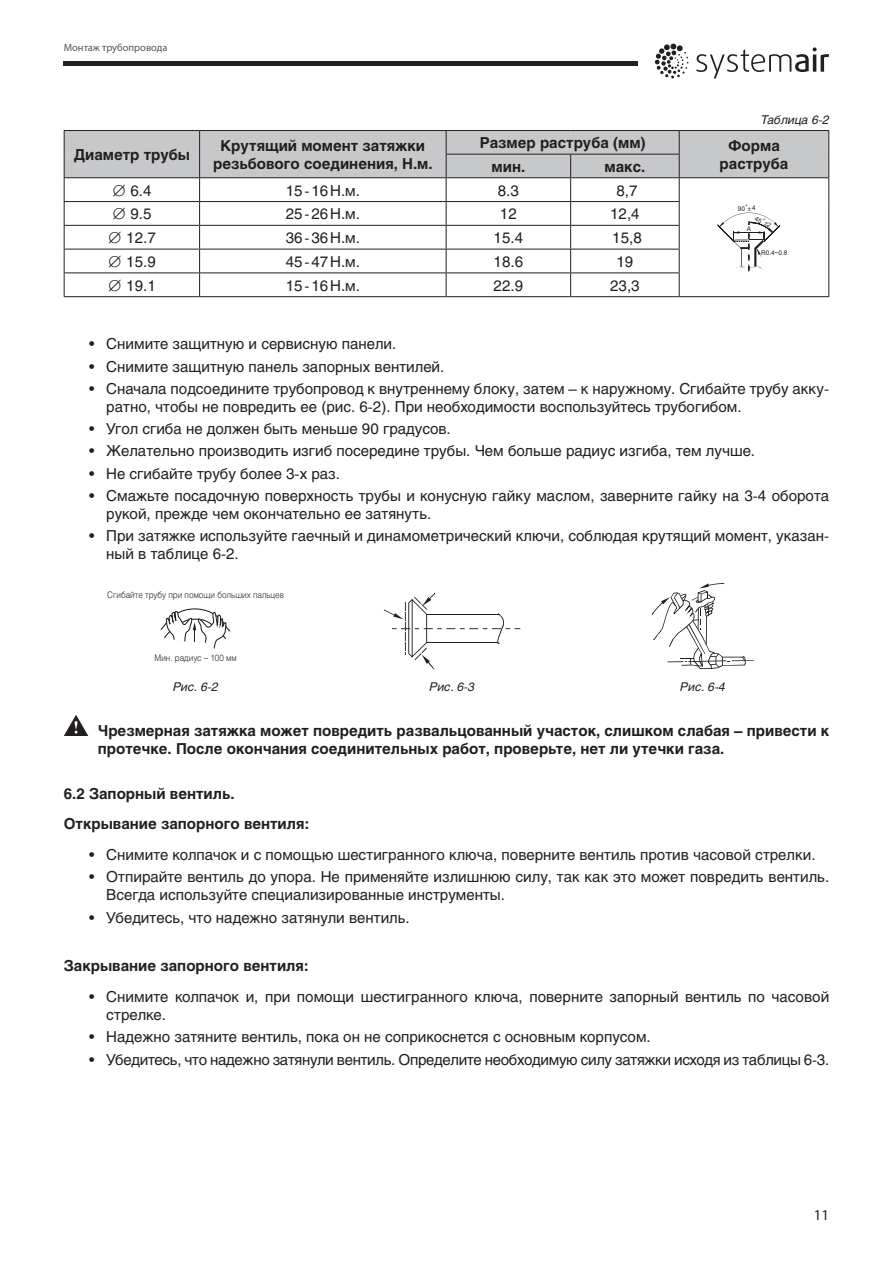
<style>
.page{position:relative;width:893px;height:1263px;background:#fff}
.page>*{position:absolute;margin:0;border:0;box-sizing:border-box;transform-origin:0 0}
.Перечисления{font:15px/18px "Helios";color:#231f20}
.Перечисления-2{font:700 15px/18px "Helios";color:#231f20;text-align:center}
.Перечисления-3{font:15px "Helios";letter-spacing:-.02em;color:#231f20}
.Перечисления_Bold{font:700 15px "Helios";color:#231f20}
.Zag_3{font:700 15px "Helios";color:#231f20}
.t1{font:15px "Myriad Pro";color:#231f20}
.Рис{font:italic 12px "Helios";color:#231f20}
.t2{font:10.5px "Myriad Pro";color:#57585a}
.Подпись_на_рис{font:300 9px "Helios";color:#231f20;scale:.9 1}
.t3{font:6.45px "Arial";color:#231f20}
.s1{font-family:"Daxline Offc Pro";font-weight:300}
.s2{font-style:inherit}
</style>
<div class="page">
<svg style="left:696px;top:47px;width:133px;height:32px"></svg>
<svg style="left:655px;top:44px;width:34px;height:35px"></svg>
<hr style="left:64px;top:61px;width:574px;height:4px;background:#231f20">
<hr style="left:64px;top:130px;width:136px;height:1px;background:#231f20">
<hr style="left:200px;top:130px;width:246px;height:1px;background:#231f20">
<hr style="left:446px;top:130px;width:125px;height:1px;background:#231f20">
<hr style="left:571px;top:130px;width:108px;height:1px;background:#231f20">
<hr style="left:679px;top:130px;width:150px;height:1px;background:#231f20">
<hr style="left:64px;top:296px;width:136px;height:1px;background:#231f20">
<hr style="left:200px;top:296px;width:246px;height:1px;background:#231f20">
<hr style="left:446px;top:296px;width:125px;height:1px;background:#231f20">
<hr style="left:571px;top:296px;width:108px;height:1px;background:#231f20">
<hr style="left:679px;top:296px;width:150px;height:1px;background:#231f20">
<svg style="left:64px;top:131px;width:765px;height:165px"></svg>
<svg style="left:160px;top:608px;width:71px;height:41px"></svg>
<svg style="left:384px;top:593px;width:136px;height:76px"></svg>
<svg style="left:651px;top:583px;width:103px;height:86px"></svg>
<svg style="left:64px;top:715px;width:24px;height:21px"></svg>
<p class="t2" style="left:64px;top:41px;width:105px">Монтаж трубопровода</p>
<p class="Рис" style="left:761px;top:113px;width:70px">Таблица 6-2</p>
<p class="Перечисления-2" style="left:74px;top:146px;width:118px">Диаметр трубы</p>
<p class="Перечисления-2" style="left:213px;top:137px;width:221px">Крутящий момент затяжки резьбового соединения, Н.м.</p>
<p class="Перечисления-2" style="left:480px;top:134px;width:168px">Размер раструба (мм)</p>
<p class="Перечисления-2" style="left:728px;top:137px;width:53px">Форма</p>
<p class="Перечисления-2" style="left:492px;top:157px;width:35px">мин.</p>
<p class="Перечисления-2" style="left:604px;top:157px;width:42px">макс.</p>
<p class="Перечисления-2" style="left:720px;top:155px;width:70px">раструба</p>
<p class="Перечисления" style="left:112px;top:181px;width:41px"><span class="s1">⌀</span> 6.4</p>
<p class="Перечисления" style="left:286px;top:181px;width:76px">15-16Н.м.</p>
<p class="Перечисления" style="left:498px;top:181px;width:23px">8.3</p>
<p class="Перечисления" style="left:616px;top:181px;width:23px">8,7</p>
<p class="Перечисления" style="left:112px;top:205px;width:41px"><span class="s1">⌀</span> 9.5</p>
<p class="Перечисления" style="left:286px;top:205px;width:76px">25-26Н.м.</p>
<p class="Перечисления" style="left:500px;top:205px;width:18px">12</p>
<p class="Перечисления" style="left:610px;top:205px;width:31px">12,4</p>
<p class="Перечисления" style="left:108px;top:229px;width:49px"><span class="s1">⌀</span> 12.7</p>
<p class="Перечисления" style="left:286px;top:229px;width:76px">36-36Н.м.</p>
<p class="Перечисления" style="left:494px;top:229px;width:31px">15.4</p>
<p class="Перечисления" style="left:612px;top:229px;width:31px">15,8</p>
<p class="Перечисления" style="left:108px;top:252px;width:49px"><span class="s1">⌀</span> 15.9</p>
<p class="Перечисления" style="left:286px;top:252px;width:76px">45-47Н.м.</p>
<p class="Перечисления" style="left:494px;top:252px;width:31px">18.6</p>
<p class="Перечисления" style="left:616px;top:252px;width:18px">19</p>
<p class="Перечисления" style="left:108px;top:276px;width:49px"><span class="s1">⌀</span> 19.1</p>
<p class="Перечисления" style="left:286px;top:276px;width:76px">15-16Н.м.</p>
<p class="Перечисления" style="left:494px;top:276px;width:31px">22.9</p>
<p class="Перечисления" style="left:610px;top:276px;width:31px">23,3</p>
<p class="t3" style="left:738px;top:205px;width:20px">90<sup>°</sup><span class="s2">±</span>4</p>
<p class="t3" style="left:747px;top:225px;width:6px">A</p>
<p class="t3" style="left:757px;top:214px;width:19px;rotate:28deg">45<sup>°</sup><span class="s2">±</span>2</p>
<p class="t3" style="left:761px;top:249px;width:28px">R0.4~0.8</p>
<p class="Перечисления" style="left:89px;top:335px;width:309px">• Снимите защитную и сервисную панели.</p>
<p class="Перечисления" style="left:89px;top:357px;width:357px">• Снимите защитную панель запорных вентилей.</p>
<p class="Перечисления" style="left:106px;top:379px;width:724px;text-indent:-17px">• Сначала подсоедините трубопровод к внутреннему блоку, затем – к наружному. Сгибайте трубу акку&shy;ратно, чтобы не повредить ее (рис. 6-2). При необходимости воспользуйтесь трубогибом.</p>
<p class="Перечисления" style="left:89px;top:420px;width:363px">• Угол сгиба не должен быть меньше 90 градусов.</p>
<p class="Перечисления" style="left:89px;top:442px;width:667px">• Желательно производить изгиб посередине трубы. Чем больше радиус изгиба, тем лучше.</p>
<p class="Перечисления" style="left:89px;top:464px;width:252px">• Не сгибайте трубу более 3-х раз.</p>
<p class="Перечисления" style="left:106px;top:486px;width:724px;text-indent:-17px">• Смажьте посадочную поверхность трубы и конусную гайку маслом, заверните гайку на 3-4 оборота рукой, прежде чем окончательно ее затянуть.</p>
<p class="Перечисления" style="left:106px;top:527px;width:724px;text-indent:-17px">• При затяжке используйте гаечный и динамометрический ключи, соблюдая крутящий момент, указан&shy;ный в таблице 6-2.</p>
<p class="Подпись_на_рис" style="left:107px;top:589px;width:198px">Сгибайте трубу при помощи больших пальцев</p>
<p class="Подпись_на_рис" style="left:155px;top:652px;width:93px">Мин. радиус – 100 мм</p>
<p class="Рис" style="left:173px;top:680px;width:47px">Рис. 6-2</p>
<p class="Рис" style="left:429px;top:680px;width:47px">Рис. 6-3</p>
<p class="Рис" style="left:680px;top:680px;width:47px">Рис. 6-4</p>
<p class="Перечисления-2" style="left:98px;top:722px;width:733px;text-align:left">Чрезмерная затяжка может повредить развальцованный участок, слишком слабая – привести к протечке. После окончания соединительных работ, проверьте, нет ли утечки газа.</p>
<p class="Zag_3" style="left:64px;top:784px;width:172px">6.2 Запорный вентиль.</p>
<p class="Перечисления_Bold" style="left:64px;top:815px;width:247px">Открывание запорного вентиля:</p>
<p class="Перечисления" style="left:89px;top:845px;width:728px">• Снимите колпачок и с помощью шестигранного ключа, поверните вентиль против часовой стрелки.</p>
<p class="Перечисления" style="left:106px;top:868px;width:724px;text-indent:-17px">• Отпирайте вентиль до упора. Не применяйте излишнюю силу, так как это может повредить вентиль.<br>Всегда используйте специализированные инструменты.</p>
<p class="Перечисления" style="left:89px;top:908px;width:322px">• Убедитесь, что надежно затянули вентиль.</p>
<p class="Перечисления_Bold" style="left:64px;top:957px;width:247px">Закрывание запорного вентиля:</p>
<p class="Перечисления" style="left:106px;top:987px;width:724px;text-indent:-17px">• Снимите колпачок и, при помощи шестигранного ключа, поверните запорный вентиль по часовой стрелке.</p>
<p class="Перечисления" style="left:89px;top:1028px;width:563px">• Надежно затяните вентиль, пока он не соприкоснется с основным корпусом.</p>
<p class="Перечисления-3" style="left:89px;top:1050px;width:741px">• Убедитесь, что надежно затянули вентиль. Определите необходимую силу затяжки исходя из таблицы 6-3.</p>
<p class="t1" style="left:814px;top:1205px;width:17px">11</p>
</div>
